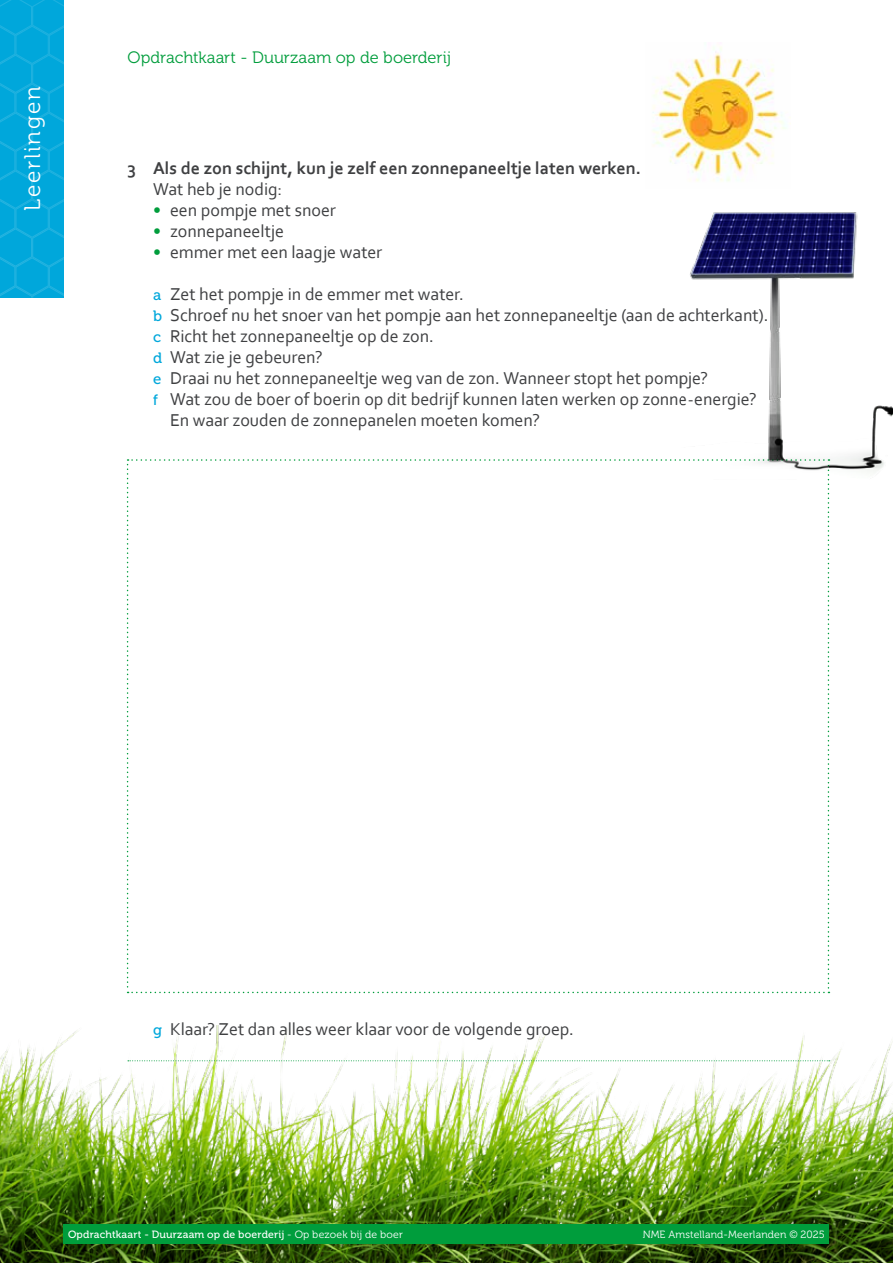
<style>
.page{position:relative;width:893px;height:1263px;background:#fff}
.page>*{position:absolute;margin:0;border:0;box-sizing:border-box;transform-origin:0 0}
.t1{font:22.5px "Museo 300";letter-spacing:.08em;color:#fff}
.t2{font:18px "Corbel";letter-spacing:-.005em;color:#3f4042}
.t3{font:700 18px "Corbel";color:#3f4042}
.t4{font:16.5px "Museo 300";color:#009d3c}
.t5{font:10.5px "Museo 500";letter-spacing:.015em;color:#fff}
.t6{font:10.5px "Museo 300";letter-spacing:.015em;color:#fff}
.s1{color:#009d3c}
.s2{font-family:"Museo 500";font-size:15px;color:#00a7db}
.s3{font-family:"Museo 300"}
</style>
<div class="page">
<img style="left:0;top:1026px;width:893px;height:237px">
<div style="left:64px;top:1225px;width:765px;height:19px;background:#009d3c"></div>
<svg style="left:0;top:0;width:64px;height:298px;background:#04a8db"></svg>
<img style="left:690px;top:212px;width:203px;height:268px">
<img style="left:653px;top:47px;width:132px;height:135px">
<svg style="left:127px;top:459px;width:702px;height:534px"></svg>
<svg style="left:128px;top:1060px;width:702px;height:1px"></svg>
<p class="t1" style="left:20px;top:211px;width:127px;rotate:-90deg">Leerlingen</p>
<p class="t4" style="left:128px;top:49px;width:325px">Opdrachtkaart - Duurzaam op de boerderij</p>
<p class="t3" style="left:128px;top:157px;width:515px">3 Als de zon schijnt, kun je zelf een zonnepaneeltje laten werken.</p>
<p class="t2" style="left:153px;top:178px;width:131px">Wat heb je nodig:</p>
<p class="t2" style="left:153px;top:199px;width:184px"><span class="s1">•</span> een pompje met snoer</p>
<p class="t2" style="left:153px;top:220px;width:132px"><span class="s1">•</span> zonnepaneeltje</p>
<p class="t2" style="left:153px;top:241px;width:231px"><span class="s1">•</span> emmer met een laagje water</p>
<p class="t2" style="left:153px;top:283px;width:312px"><span class="s2">a</span> Zet het pompje in de emmer met water.</p>
<p class="t2" style="left:153px;top:304px;width:617px"><span class="s2">b</span> Schroef nu het snoer van het pompje aan het zonnepaneeltje (aan de achterkant).</p>
<p class="t2" style="left:153px;top:325px;width:282px"><span class="s2">c</span> Richt het zonnepaneeltje op de zon.</p>
<p class="t2" style="left:153px;top:346px;width:171px"><span class="s2">d</span> Wat zie je gebeuren?</p>
<p class="t2" style="left:153px;top:367px;width:557px"><span class="s2">e</span> Draai nu het zonnepaneeltje weg van de zon. Wanneer stopt het pompje?</p>
<p class="t2" style="left:153px;top:388px;width:605px"><span class="s2">f</span> Wat zou de boer of boerin op dit bedrijf kunnen laten werken op zonne-energie?</p>
<p class="t2" style="left:170px;top:409px;width:371px">En waar zouden de zonnepanelen moeten komen?</p>
<p class="t2" style="left:153px;top:1018px;width:422px"><span class="s2">g</span> Klaar? Zet dan alles weer klaar voor de volgende groep.</p>
<p class="t5" style="left:68px;top:1229px;width:336px">Opdrachtkaart - Duurzaam op de boerderij <span class="s3">- Op bezoek bij de boer</span></p>
<p class="t6" style="left:643px;top:1229px;width:184px">NME Amstelland-Meerlanden © 2025</p>
</div>
